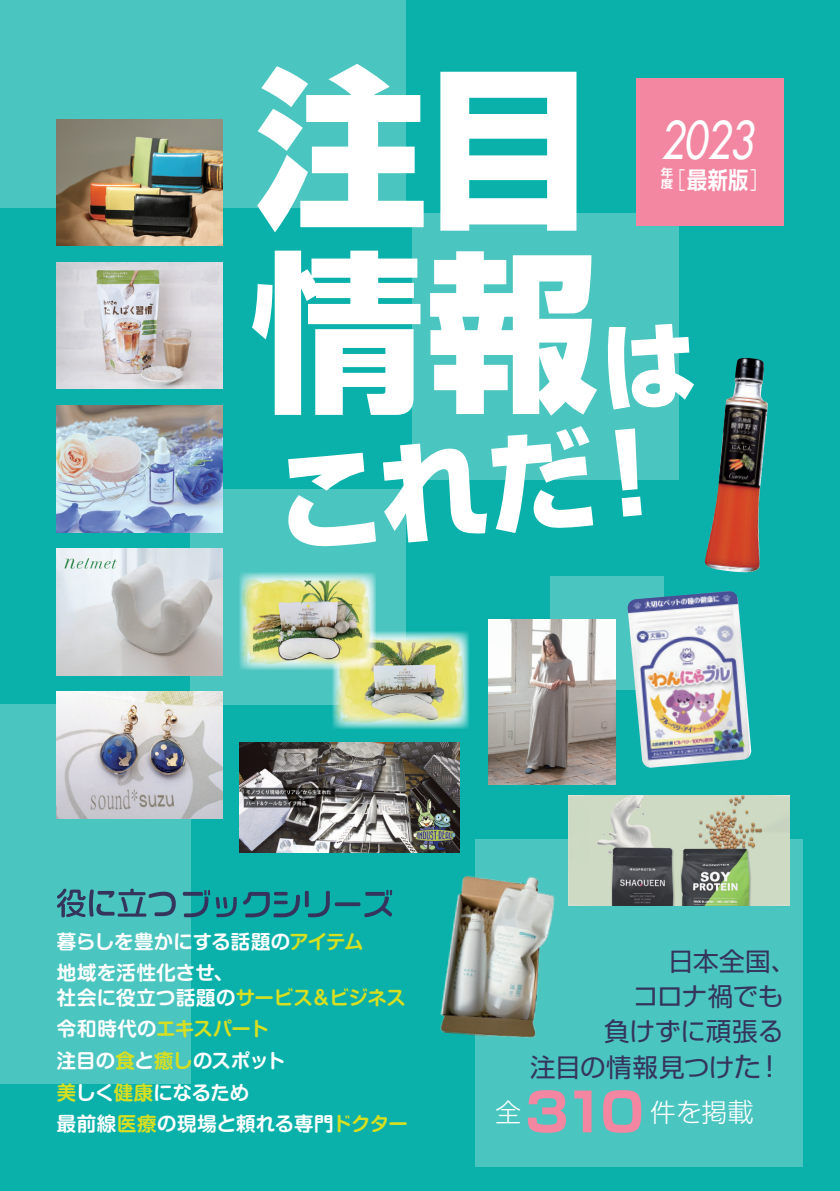
<style>
.page{position:relative;width:840px;height:1191px;background:#fff}
.page>*{position:absolute;margin:0;border:0;box-sizing:border-box;transform-origin:0 0}
.t1{font:800 172.4px "Shin Go Pr 6";color:#fff}
.t2{font:800 110.2px "Shin Go Pr 6";color:#fff}
.t3{font:italic 500 50.6px "Futura Std";color:#fff;scale:.81 1}
.t4{font:25.6px "Shin Go Pr 6";letter-spacing:-.01em;color:#34345c}
.t5{font:300 25.6px "Shin Go Pr 6";color:#fff}
.t6{font:700 23.6px "Shin Go Pr 6 De";color:#fff;scale:.85 1}
.t7{font:700 19.4px/31.8px "Shin M Go Pro De";color:#fff}
.t8{font:700 11.2px/11.2px "Shin Go Pr 6 De";color:#fff;scale:1.11 1}
.s1{font-family:"Shin Go Pr 6";font-weight:300}
.s2{color:#d6df21}
.s3{font-size:27.4px}
.s4{font-weight:700;font-size:53px;color:#f386a0}
.s5{font-size:26.4px}
</style>
<div class="page">
<div style="left:0;top:0;width:839px;height:1191px;background:#0ab1aa"></div>
<div style="left:0;top:0;width:406px;height:207px;background:#4bc5c0"></div>
<div style="left:411px;top:213px;width:267px;height:266px;background:#4bc5c0"></div>
<div style="left:475px;top:839px;width:327px;height:328px;background:#4bc5c0"></div>
<div style="left:190px;top:489px;width:216px;height:215px;background:#4bc5c0"></div>
<div style="left:550px;top:576px;width:113px;height:113px;background:#4bc5c0"></div>
<div style="left:0;top:704px;width:190px;height:380px;background:#4bc5c0"></div>
<img style="left:57px;top:262px;width:165px;height:127px">
<img style="left:626px;top:591px;width:125px;height:177px">
<img style="left:57px;top:548px;width:165px;height:127px">
<img style="left:568px;top:795px;width:220px;height:110px">
<img style="left:57px;top:691px;width:165px;height:127px">
<img style="left:57px;top:405px;width:165px;height:127px">
<img style="left:704px;top:358px;width:63px;height:215px">
<img style="left:488px;top:619px;width:127px;height:165px">
<img style="left:440px;top:876px;width:115px;height:162px">
<img style="left:239px;top:742px;width:220px;height:110px">
<img style="left:57px;top:119px;width:165px;height:127px">
<img style="left:333px;top:631px;width:136px;height:98px">
<img style="left:239px;top:572px;width:136px;height:98px">
<svg style="left:183px;top:890px;width:209px;height:27px"></svg>
<svg style="left:57px;top:888px;width:119px;height:29px"></svg>
<div style="left:635px;top:78px;width:148px;height:148px;background:#f386a0"></div>
<svg style="left:678px;top:321px;width:1px;height:89px"></svg>
<h1 class="t1" style="left:256px;top:12px;width:340px">注目</h1>
<h1 class="t1" style="left:251px;top:196px;width:348px">情報</h1>
<h2 class="t2" style="left:268px;top:418px;width:411px;rotate:-5deg">これだ！</h2>
<h3 class="t3" style="left:660px;top:108px;width:116px">2023</h3>
<p class="t8" style="left:660px;top:167px;width:13px">年度</p>
<p class="t6" style="left:664px;top:161px;width:125px"><span class="s1">［</span>最新版<span class="s1">］</span></p>
<p class="t7" style="left:57px;top:923px;width:308px">暮らしを豊かにする話題の<span class="s2">アイテム</span></p>
<p class="t7" style="left:57px;top:957px;width:350px;line-height:25.2px">地域を活性化させ、<br>社会に役立つ話題の<span class="s2">サービス＆ビジネス</span></p>
<p class="t7" style="left:57px;top:1010px;width:230px">令和時代の<span class="s2">エキスパート</span>注目の<span class="s2">食</span>と<span class="s2">癒し</span>のスポット<span class="s2">美</span>しく<span class="s2">健康</span>になるため</p>
<p class="t7" style="left:57px;top:1105px;width:352px">最前線<span class="s2">医療</span>の現場と頼れる専門<span class="s2">ドクター</span></p>
<h3 class="t4" style="left:667px;top:940px;width:130px">日本全国、</h3>
<h3 class="t4" style="left:632px;top:975px;width:152px">コロナ禍でも</h3>
<h3 class="t4" style="left:604px;top:1010px;width:180px">負けずに頑張る</h3>
<h3 class="t4" style="left:529px;top:1045px;width:255px">注目の情報見つけ<span class="s3">た！</span></h3>
<h3 class="t5" style="left:495px;top:1091px;width:259px">全<span class="s4">310</span> 件を掲<span class="s5">載</span></h3>
</div>
